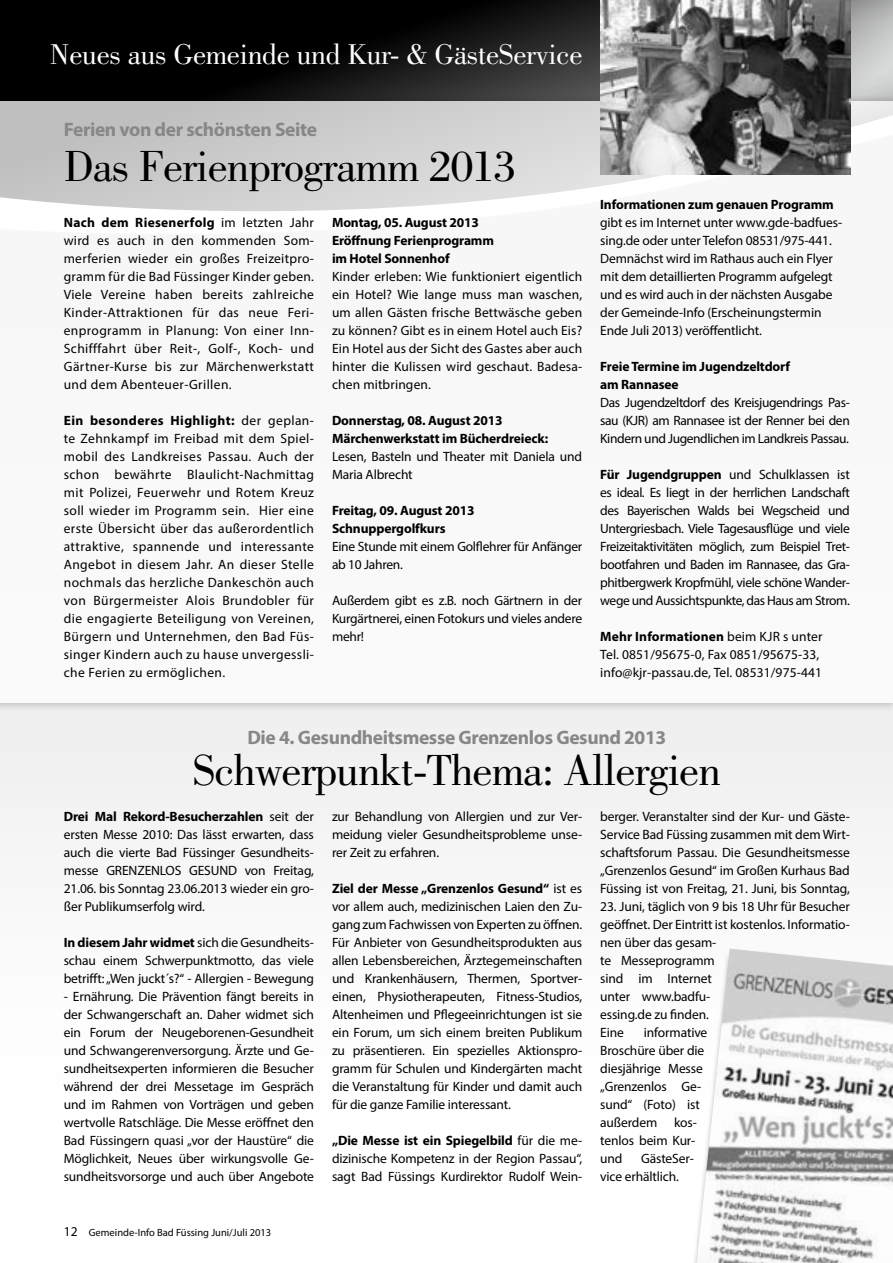
<style>
.page{position:relative;width:893px;height:1263px;background:#fafafa}
.page>*{position:absolute;margin:0;border:0;box-sizing:border-box;transform-origin:0 0}
.t1{font:45px "Bodoni";letter-spacing:-.02em;color:#000}
.t2{font:29.55px "Bodoni";letter-spacing:-.01em;color:#fff}
.t3{font:700 19.5px "Myriad Pro";letter-spacing:-.02em;color:#868786}
.t4{font:13.5px/18px "Myriad Pro";letter-spacing:-.01em;color:#000;text-align:justify}
.t5{font:700 13.5px/18px "Myriad Pro";letter-spacing:-.01em;color:#000}
.t6{font:13.5px/18px "Myriad Pro";letter-spacing:.01em;color:#000}
.t7{font:10.5px "Myriad Pro";color:#000}
.s1{font-weight:700}
.s2{font-size:13.5px}
</style>
<div class="page">
<div style="left:0;top:0;width:893px;height:213px;background:#000;opacity:.42"></div>
<div style="left:0;top:94px;width:893px;height:618px;background:#000;opacity:.3"></div>
<svg style="left:0;top:101px;width:893px;height:601px"></svg>
<div style="left:677px;top:949px;width:216px;height:314px;background:#fff"></div>
<img style="left:697px;top:949px;width:196px;height:314px">
<img style="left:600px;top:0;width:250px;height:175px">
<h2 class="t2" style="left:50px;top:38px;width:534px">Neues aus Gemeinde und Kur- &amp; GästeService</h2>
<h3 class="t3" style="left:64px;top:117px;width:255px">Ferien von der schönsten Seite</h3>
<h1 class="t1" style="left:64px;top:142px;width:454px">Das Ferienprogramm 2013</h1>
<p class="t4" style="left:64px;top:213px;width:252px"><span class="s1">Nach dem Riesenerfolg</span> im letzten Jahr wird es auch in den kommenden Som&shy;merferien wieder ein großes Freizeitpro&shy;gramm für die Bad Füssinger Kinder geben.<br>Viele Vereine haben bereits zahlreiche Kinder-Attraktionen für das neue Feri&shy;enprogramm in Planung: Von einer Inn-Schifffahrt über Reit-, Golf-, Koch- und Gärtner-Kurse bis zur Märchenwerkstatt und dem Abenteuer-Grillen.</p>
<p class="t4" style="left:64px;top:411px;width:252px"><span class="s1">Ein besonderes Highlight:</span> der geplan&shy;te Zehnkampf im Freibad mit dem Spiel&shy;mobil des Landkreises Passau. Auch der schon bewährte Blaulicht-Nachmittag mit Polizei, Feuerwehr und Rotem Kreuz soll wieder im Programm sein. Hier eine erste Übersicht über das außerordentlich attraktive, spannende und interessante Angebot in diesem Jahr. An dieser Stelle nochmals das herzliche Dankeschön auch von Bürgermeister Alois Brundobler für die engagierte Beteiligung von Vereinen, Bürgern und Unternehmen, den Bad Füs&shy;singer Kindern auch zu hause unvergessli&shy;che Ferien zu ermöglichen.</p>
<p class="t5" style="left:332px;top:213px;width:164px">Montag, 05. August 2013<br>Eröffnung Ferienprogramm im Hotel Sonnenhof</p>
<p class="t4" style="left:332px;top:267px;width:252px">Kinder erleben: Wie funktioniert eigentlich ein Hotel? Wie lange muss man waschen, um allen Gästen frische Bettwäsche geben zu können? Gibt es in einem Hotel auch Eis?<br>Ein Hotel aus der Sicht des Gastes aber auch hinter die Kulissen wird geschaut. Badesa&shy;chen mitbringen.</p>
<p class="t5" style="left:332px;top:411px;width:218px">Donnerstag, 08. August 2013<br>Märchenwerkstatt im Bücherdreieck:</p>
<p class="t4" style="left:332px;top:447px;width:252px">Lesen, Basteln und Theater mit Daniela und<br>Maria Albrecht</p>
<p class="t5" style="left:332px;top:501px;width:144px">Freitag, 09. August 2013<br>Schnuppergolfkurs</p>
<p class="t4" style="left:332px;top:537px;width:252px">Eine Stunde mit einem Golflehrer für Anfänger ab 10 Jahren.</p>
<p class="t4" style="left:332px;top:591px;width:252px">Außerdem gibt es z.B. noch Gärtnern in der Kurgärtnerei, einen Fotokurs und vieles andere mehr!</p>
<p class="t5" style="left:600px;top:195px;width:235px">Informationen zum genauen Programm</p>
<p class="t4" style="left:600px;top:213px;width:243px;text-align:left">gibt es im Internet unter www.gde-badfues&shy;sing.de oder unter Telefon 08531/975-441.<br>Demnächst wird im Rathaus auch ein Flyer mit dem detaillierten Programm aufgelegt und es wird auch in der nächsten Ausgabe der Gemeinde-Info (Erscheinungstermin Ende Juli 2013) veröffentlicht.</p>
<p class="t5" style="left:600px;top:357px;width:191px">Freie Termine im Jugendzeltdorf am Rannasee</p>
<p class="t4" style="left:600px;top:393px;width:251px">Das Jugendzeltdorf des Kreisjugendrings Pas&shy;sau (KJR) am Rannasee ist der Renner bei den Kindern und Jugendlichen im Landkreis Passau.</p>
<p class="t4" style="left:600px;top:465px;width:251px"><span class="s1">Für Jugendgruppen</span> und Schulklassen ist es ideal. Es liegt in der herrlichen Landschaft des Bayerischen Walds bei Wegscheid und Untergriesbach. Viele Tagesausflüge und viele Freizeitaktivitäten möglich, zum Beispiel Tret&shy;bootfahren und Baden im Rannasee, das Gra&shy;phitbergwerk Kropfmühl, viele schöne Wander&shy;wege und Aussichtspunkte, das Haus am Strom.</p>
<p class="t6" style="left:600px;top:627px;width:224px"><span class="s1">Mehr Informationen</span> beim KJR s unter<br>Tel. 0851/95675-0, Fax 0851/95675-33, info@kjr-passau.de, Tel. 08531/975-441</p>
<h3 class="t3" style="left:247px;top:725px;width:420px">Die 4. Gesundheitsmesse Grenzenlos Gesund 2013</h3>
<h1 class="t1" style="left:193px;top:745px;width:530px">Schwerpunkt-Thema: Allergien</h1>
<p class="t4" style="left:64px;top:807px;width:252px"><span class="s1">Drei Mal Rekord-Besucherzahlen</span> seit der ersten Messe 2010: Das lässt erwarten, dass auch die vierte Bad Füssinger Gesundheits&shy;messe GRENZENLOS GESUND von Freitag, 21.06. bis Sonntag 23.06.2013 wieder ein gro&shy;ßer Publikumserfolg wird.</p>
<p class="t4" style="left:64px;top:933px;width:252px"><span class="s1">In diesem Jahr widmet</span> sich die Gesundheits&shy;schau einem Schwerpunktmotto, das viele betrifft: „Wen juckt´s?“ - Allergien - Bewegung</p>
<p class="t4" style="left:64px;top:987px;width:252px">- Ernährung. Die Prävention fängt bereits in der Schwangerschaft an. Daher widmet sich ein Forum der Neugeborenen-Gesundheit und Schwangerenversorgung. Ärzte und Ge&shy;sundheitsexperten informieren die Besucher während der drei Messetage im Gespräch und im Rahmen von Vorträgen und geben wertvolle Ratschläge. Die Messe eröffnet den Bad Füssingern quasi „vor der Haustüre“ die Möglichkeit, Neues über wirkungsvolle Ge&shy;sundheitsvorsorge und auch über Angebote</p>
<p class="t4" style="left:600px;top:807px;width:251px">berger. Veranstalter sind der Kur- und Gäste-Service Bad Füssing zusammen mit dem Wirt&shy;schaftsforum Passau. Die Gesundheitsmesse „Grenzenlos Gesund“ im Großen Kurhaus Bad Füssing ist von Freitag, 21. Juni, bis Sonntag,</p>
<p class="t4" style="left:600px;top:897px;width:251px;text-align:left">23. Juni, täglich von 9 bis 18 Uhr für Besucher geöffnet. Der Eintritt ist kostenlos. Informatio&shy;nen über das gesam-<br>te Messeprogramm<br>sind im Internet<br>unter www.badfu-<br>essing.de zu finden.<br>Eine</p>
<p class="t4" style="left:332px;top:807px;width:252px">zur Behandlung von Allergien und zur Ver&shy;meidung vieler Gesundheitsprobleme unse&shy;rer Zeit zu erfahren.</p>
<p class="t4" style="left:332px;top:879px;width:252px"><span class="s1">Ziel der Messe „Grenzenlos Gesund“</span> ist es vor allem auch, medizinischen Laien den Zu&shy;gang zum Fachwissen von Experten zu öffnen.<br>Für Anbieter von Gesundheitsprodukten aus allen Lebensbereichen, Ärztegemeinschaften und Krankenhäusern, Thermen, Sportver&shy;einen, Physiotherapeuten, Fitness-Studios, Altenheimen und Pflegeeinrichtungen ist sie ein Forum, um sich einem breiten Publikum zu präsentieren. Ein spezielles Aktionspro&shy;gramm für Schulen und Kindergärten macht die Veranstaltung für Kinder und damit auch für die ganze Familie interessant.</p>
<p class="t4" style="left:332px;top:1131px;width:252px"><span class="s1">„Die Messe ist ein Spiegelbild</span> für die me&shy;dizinische Kompetenz in der Region Passau“, sagt Bad Füssings Kurdirektor Rudolf Wein-</p>
<p class="t4" style="left:600px;top:1023px;width:109px;text-align:left;text-indent:44px">informative<br>Broschüre über die diesjährige Messe „Grenzenlos Ge&shy;sund“ (Foto) ist außerdem kos&shy;tenlos beim Kur&shy;und</p>
<p class="t4" style="left:600px;top:1149px;width:95px;text-indent:41px">GästeSer&shy;vice erhältlich.</p>
<p class="t7" style="left:64px;top:1226px;width:209px"><span class="s2">12</span> Gemeinde-Info Bad Füssing Juni/Juli 2013</p>
</div>
